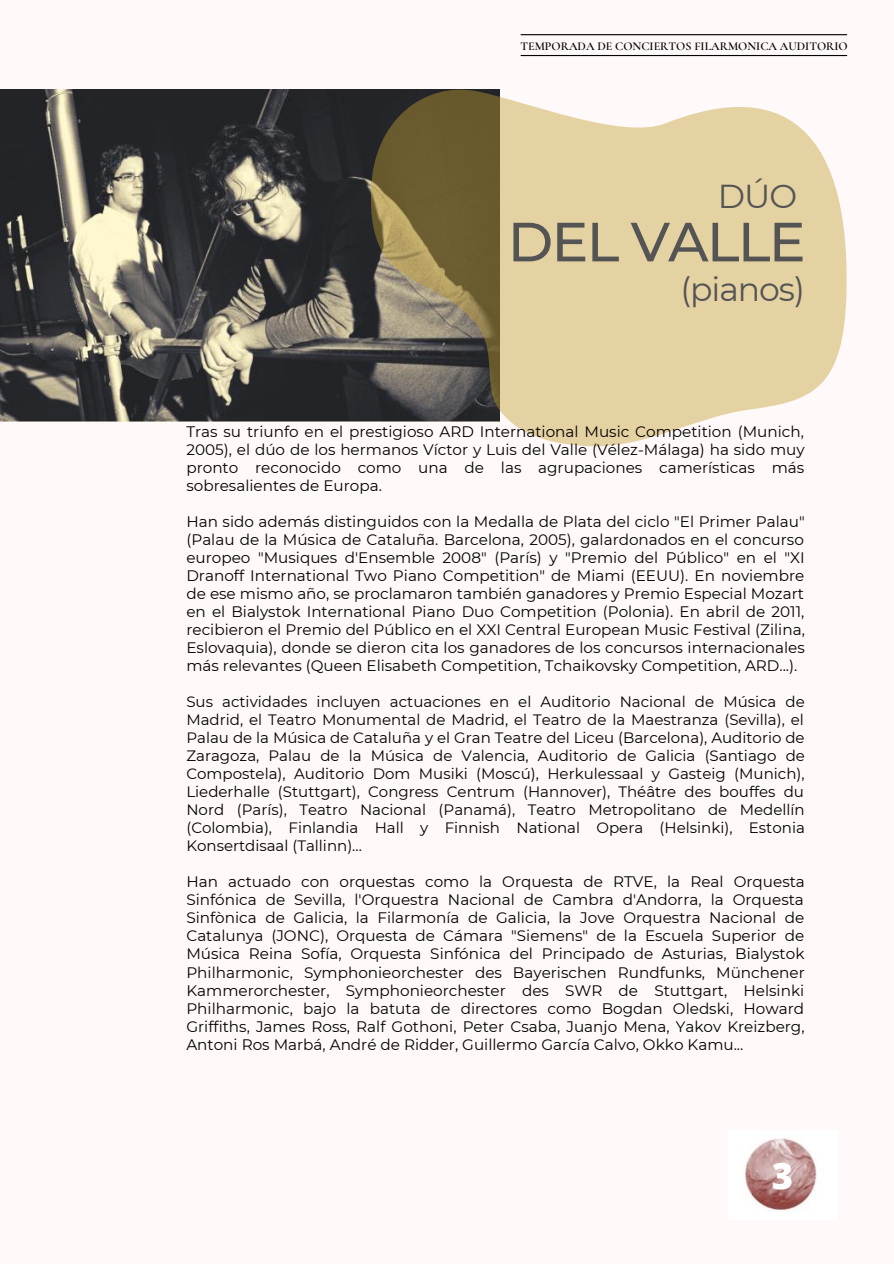
<style>
.page{position:relative;width:894px;height:1264px;background:#fff}
.page>*{position:absolute;margin:0;border:0;box-sizing:border-box;transform-origin:0 0}
.t1{font:500 55.05px "Montserrat";letter-spacing:-.03em;color:#545454}
.t2{font:800 36.3px "Open Sans";color:#fff}
.t3{font:33px "Montserrat";letter-spacing:-.03em;color:#545454}
.t4{font:15.15px/18px "Montserrat";color:#000;text-align:justify}
.t5{font:15px/18px "Montserrat";color:#000;text-align:justify}
.t6{font:600 12px "Cormorant Garamond";color:#000}
</style>
<div class="page">
<div style="left:0;top:0;width:893px;height:1263px;background:#fff9f9"></div>
<hr style="left:521px;top:55px;width:325px;height:1px;background:#000">
<hr style="left:521px;top:34px;width:325px;height:1px;background:#000">
<img style="left:0;top:89px;width:371px;height:333px">
<svg style="left:371px;top:89px;width:475px;height:357px;background:#cabb97"></svg>
<img style="left:745px;top:1138px;width:72px;height:74px">
<p class="t6" style="left:520px;top:38px;width:329px">TEMPORADA DE CONCIERTOS FILARMONICA AUDITORIO</p>
<p class="t3" style="left:717px;top:176px;width:81px">DÚO</p>
<p class="t1" style="left:507px;top:208px;width:299px">DEL VALLE</p>
<p class="t3" style="left:680px;top:269px;width:126px">(pianos)</p>
<p class="t4" style="left:186px;top:422px;width:619px">Tras su triunfo en el prestigioso ARD International Music Competition (Munich, 2005), el dúo de los hermanos Víctor y Luis del Valle (Vélez-Málaga) ha sido muy pronto reconocido como una de las agrupaciones camerísticas más sobresalientes de Europa.</p>
<p class="t4" style="left:186px;top:512px;width:620px">Han sido además distinguidos con la Medalla de Plata del ciclo "El Primer Palau" (Palau de la Música de Cataluña. Barcelona, 2005), galardonados en el concurso europeo "Musiques d'Ensemble 2008" (París) y "Premio del Público" en el "XI Dranoff International Two Piano Competition" de Miami (EEUU). En noviembre de ese mismo año, se proclamaron también ganadores y Premio Especial Mozart en el Bialystok International Piano Duo Competition (Polonia). En abril de 2011, recibieron el Premio del Público en el XXI Central European Music Festival (Zilina, Eslovaquia), donde se dieron cita los ganadores de los concursos internacionales más relevantes (Queen Elisabeth Competition, Tchaikovsky Competition, ARD...).</p>
<p class="t5" style="left:186px;top:692px;width:620px">Sus actividades incluyen actuaciones en el Auditorio Nacional de Música de Madrid, el Teatro Monumental de Madrid, el Teatro de la Maestranza (Sevilla), el Palau de la Música de Cataluña y el Gran Teatre del Liceu (Barcelona), Auditorio de Zaragoza, Palau de la Música de Valencia, Auditorio de Galicia (Santiago de Compostela), Auditorio Dom Musiki (Moscú), Herkulessaal y Gasteig (Munich), Liederhalle (Stuttgart), Congress Centrum (Hannover), Théâtre des bouffes du Nord (París), Teatro Nacional (Panamá), Teatro Metropolitano de Medellín (Colombia), Finlandia Hall y Finnish National Opera (Helsinki), Estonia Konsertdisaal (Tallinn)...</p>
<p class="t4" style="left:186px;top:873px;width:620px">Han actuado con orquestas como la Orquesta de RTVE, la Real Orquesta Sinfónica de Sevilla, l'Orquestra Nacional de Cambra d'Andorra, la Orquesta Sinfònica de Galicia, la Filarmonía de Galicia, la Jove Orquestra Nacional de Catalunya (JONC), Orquesta de Cámara "Siemens" de la Escuela Superior de Música Reina Sofía, Orquesta Sinfónica del Principado de Asturias, Bialystok Philharmonic, Symphonieorchester des Bayerischen Rundfunks, Münchener Kammerorchester, Symphonieorchester des SWR de Stuttgart, Helsinki Philharmonic, bajo la batuta de directores como Bogdan Oledski, Howard Griffiths, James Ross, Ralf Gothoni, Peter Csaba, Juanjo Mena, Yakov Kreizberg, Antoni Ros Marbá, André de Ridder, Guillermo García Calvo, Okko Kamu...</p>
<p class="t2" style="left:771px;top:1150px;width:23px">3</p>
</div>
